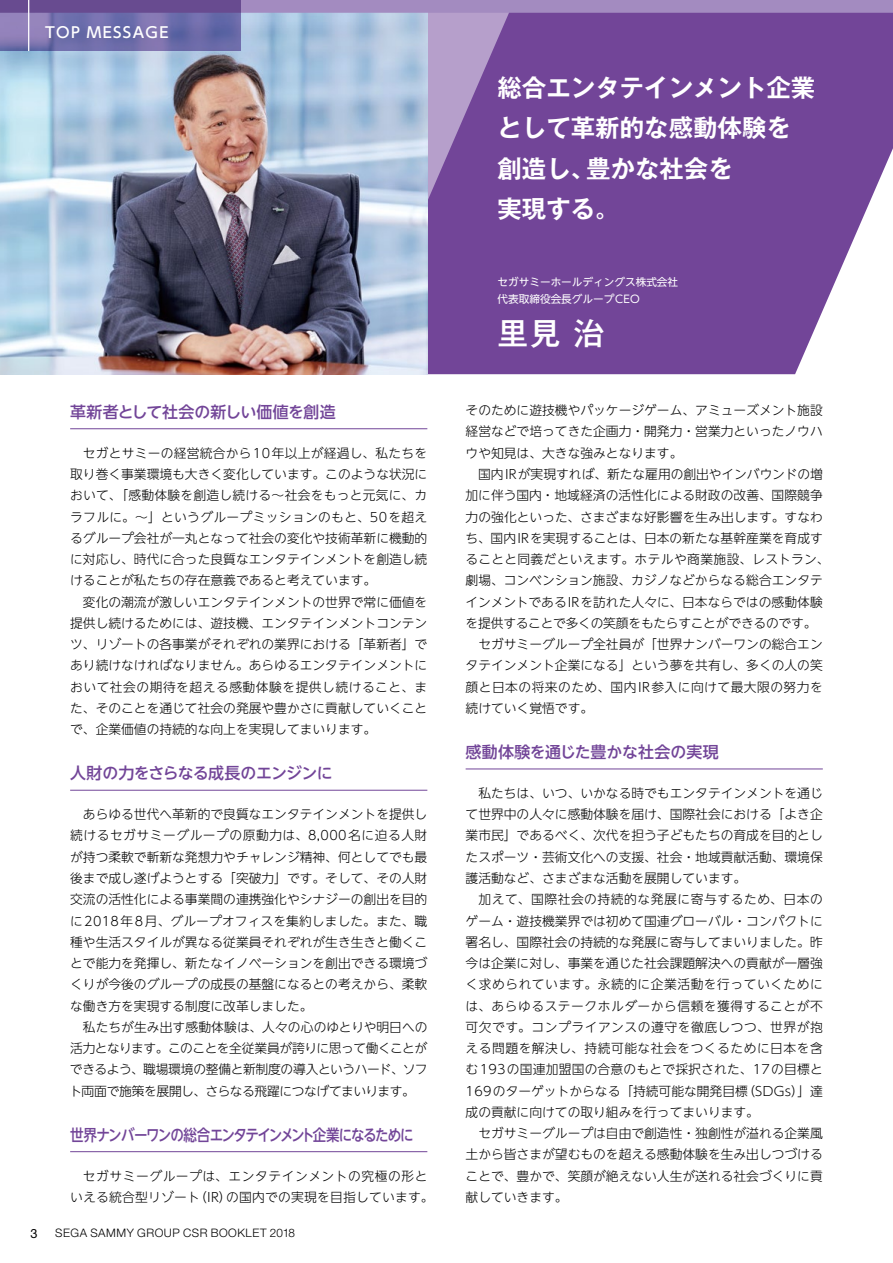
<style>
.page{position:relative;width:893px;height:1263px;background:#fff}
.page>*{position:absolute;margin:0;border:0;box-sizing:border-box;transform-origin:0 0}
.t1{font:500 30.75px "Gothic MB101 Pro";color:#fff}
.t2{font:700 24.45px/40.3px "Gothic MB101 Pro De";color:#fff}
.トップメッセージ見出し{font:500 15.9px "UD Shin Go NT Pro";letter-spacing:-.105em;color:#724598;scale:.85 1}
.トップメッセージ見出し-2{font:500 15.9px "UD Shin Go NT Pro";letter-spacing:-.005em;color:#724598}
.トップメッセージ見出し-3{font:500 15.9px "UD Shin Go NT Pro";letter-spacing:-.04em;color:#724598}
.トップメッセージ見出し-4{font:500 15.9px "UD Shin Go NT Pro";letter-spacing:.005em;color:#724598}
.t3{font:500 14.85px "UD Shin Go NT Pro";letter-spacing:.09em;color:#fff}
.t4{font:300 12.75px/21.3px "UD Shin Go NT Pro";color:#000;text-align:justify}
.t5{font:300 12.75px/21.3px "UD Shin Go NT Pro";letter-spacing:.03em;color:#000;text-align:center}
.t6{font:12.75px "Helvetica Neue LT Pro";color:#000}
.t7{font:300 11.7px "Helvetica Neue LT Pro";letter-spacing:.045em;color:#000}
.t8{font:10.65px "UD Shin Go NT Pro";color:#fff}
</style>
<div class="page">
<svg style="left:427px;top:13px;width:466px;height:361px;background:#7c539f"></svg>
<svg style="left:427px;top:13px;width:87px;height:242px;background:#8b66ab"></svg>
<img style="left:0;top:13px;width:427px;height:361px">
<hr style="left:70px;top:428px;width:357px;height:1px;background:#724598">
<hr style="left:70px;top:790px;width:357px;height:1px;background:#724598">
<hr style="left:70px;top:1151px;width:357px;height:1px;background:#724598">
<hr style="left:466px;top:769px;width:357px;height:1px;background:#724598">
<div style="left:0;top:0;width:893px;height:13px;background:#a38bc0"></div>
<svg style="left:0;top:0;width:241px;height:51px;background:#7066a5"></svg>
<hr style="left:28px;top:0;width:1px;height:51px;background:#fff">
<p class="t3" style="left:45px;top:20px;width:125px">TOP MESSAGE</p>
<p class="トップメッセージ見出し-2" style="left:70px;top:399px;width:267px">革新者として社会の新しい価値を創造</p>
<p class="t4" style="left:70px;top:442px;width:359px;text-indent:13px">セガとサミーの経営統合から10年以上が経過し、私たちを取り巻く事業環境も大きく変化しています。このような状況において、「感動体験を創造し続ける〜社会をもっと元気に、カラフルに。〜」というグループミッションのもと、50を超えるグループ会社が一丸となって社会の変化や技術革新に機動的に対応し、時代に合った良質なエンタテインメントを創造し続けることが私たちの存在意義であると考えています。</p>
<p class="t4" style="left:70px;top:591px;width:359px;text-indent:13px">変化の潮流が激しいエンタテインメントの世界で常に価値を提供し続けるためには、遊技機、エンタテインメントコンテンツ、リゾートの各事業がそれぞれの業界における「革新者」であり続けなければなりません。あらゆるエンタテインメントにおいて社会の期待を超える感動体験を提供し続けること、また、そのことを通じて社会の発展や豊かさに貢献していくことで、企業価値の持続的な向上を実現してまいります。</p>
<p class="トップメッセージ見出し-3" style="left:70px;top:760px;width:264px">人財の力をさらなる成長のエンジンに</p>
<p class="t4" style="left:70px;top:803px;width:359px;text-indent:13px">あらゆる世代へ革新的で良質なエンタテインメントを提供し続けるセガサミーグループの原動力は、8,000名に迫る人財が持つ柔軟で斬新な発想力やチャレンジ精神、何としてでも最後まで成し遂げようとする「突破力」です。そして、その人財交流の活性化による事業間の連携強化やシナジーの創出を目的に2018年8月、グループオフィスを集約しました。また、職種や生活スタイルが異なる従業員それぞれが生き生きと働くことで能力を発揮し、新たなイノベーションを創出できる環境づくりが今後のグループの成長の基盤になるとの考えから、柔軟な働き方を実現する制度に改革しました。</p>
<p class="t4" style="left:69px;top:1016px;width:360px;text-indent:13px">私たちが生み出す感動体験は、人々の心のゆとりや明日への活力となります。このことを全従業員が誇りに思って働くことができるよう、職場環境の整備と新制度の導入というハード、ソフト両面で施策を展開し、さらなる飛躍につなげてまいります。</p>
<p class="トップメッセージ見出し" style="left:70px;top:1122px;width:406px">世界ナンバーワンの総合エンタテインメント企業になるために</p>
<p class="t5" style="left:70px;top:1165px;width:365px">セガサミーグループは、エンタテインメントの究極の形と<br>いえる統合型リゾート（IR）の国内での実現を目指しています。</p>
<p class="t6" style="left:30px;top:1225px;width:9px">3</p>
<p class="t7" style="left:55px;top:1226px;width:241px">SEGA SAMMY GROUP CSR BOOKLET 2018</p>
<p class="t2" style="left:497px;top:65px;width:319px">総合エンタテインメント企業として革新的な感動体験を</p>
<p class="t2" style="left:497px;top:145px;width:237px">創造し、豊かな社会を</p>
<p class="t2" style="left:497px;top:186px;width:124px">実現する。</p>
<p class="t8" style="left:497px;top:273px;width:182px">セガサミーホールディングス株式会社</p>
<p class="t8" style="left:497px;top:290px;width:144px">代表取締役会長グループCEO</p>
<p class="t1" style="left:497px;top:308px;width:108px">里見 治</p>
<p class="t4" style="left:466px;top:399px;width:359px">そのために遊技機やパッケージゲーム、アミューズメント施設経営などで培ってきた企画力・開発力・営業力といったノウハウや知見は、大きな強みとなります。</p>
<p class="t4" style="left:465px;top:463px;width:365px;text-align:left;text-indent:13px">国内IRが実現すれば、新たな雇用の創出やインバウンドの増加に伴う国内・地域経済の活性化による財政の改善、国際競争力の強化といった、さまざまな好影響を生み出します。すなわち、国内IRを実現することは、日本の新たな基幹産業を育成することと同義だといえます。ホテルや商業施設、レストラン、劇場、コンベンション施設、カジノなどからなる総合エンタテインメントであるIRを訪れた人々に、日本ならではの感動体験を提供することで多くの笑顔をもたらすことができるのです。</p>
<p class="t4" style="left:466px;top:633px;width:359px;text-indent:13px">セガサミーグループ全社員が「世界ナンバーワンの総合エンタテインメント企業になる」という夢を共有し、多くの人の笑顔と日本の将来のため、国内IR参入に向けて最大限の努力を続けていく覚悟です。</p>
<p class="トップメッセージ見出し-4" style="left:466px;top:739px;width:255px">感動体験を通じた豊かな社会の実現</p>
<p class="t4" style="left:466px;top:782px;width:359px;text-indent:13px">私たちは、いつ、いかなる時でもエンタテインメントを通じて世界中の人々に感動体験を届け、国際社会における「よき企業市民」であるべく、次代を担う子どもたちの育成を目的としたスポーツ・芸術文化への支援、社会・地域貢献活動、環境保護活動など、さまざまな活動を展開しています。</p>
<p class="t4" style="left:466px;top:888px;width:359px;text-indent:13px">加えて、国際社会の持続的な発展に寄与するため、日本のゲーム・遊技機業界では初めて国連グローバル・コンパクトに署名し、国際社会の持続的な発展に寄与してまいりました。昨今は企業に対し、事業を通じた社会課題解決への貢献が一層強く求められています。永続的に企業活動を行っていくためには、あらゆるステークホルダーから信頼を獲得することが不可欠です。コンプライアンスの遵守を徹底しつつ、世界が抱える問題を解決し、持続可能な社会をつくるために日本を含む193の国連加盟国の合意のもとで採択された、17の目標と169のターゲットからなる「持続可能な開発目標（SDGs）」達成の貢献に向けての取り組みを行ってまいります。</p>
<p class="t4" style="left:466px;top:1122px;width:359px;text-indent:13px">セガサミーグループは自由で創造性・独創性が溢れる企業風土から皆さまが望むものを超える感動体験を生み出しつづけることで、豊かで、笑顔が絶えない人生が送れる社会づくりに貢献していきます。</p>
</div>
